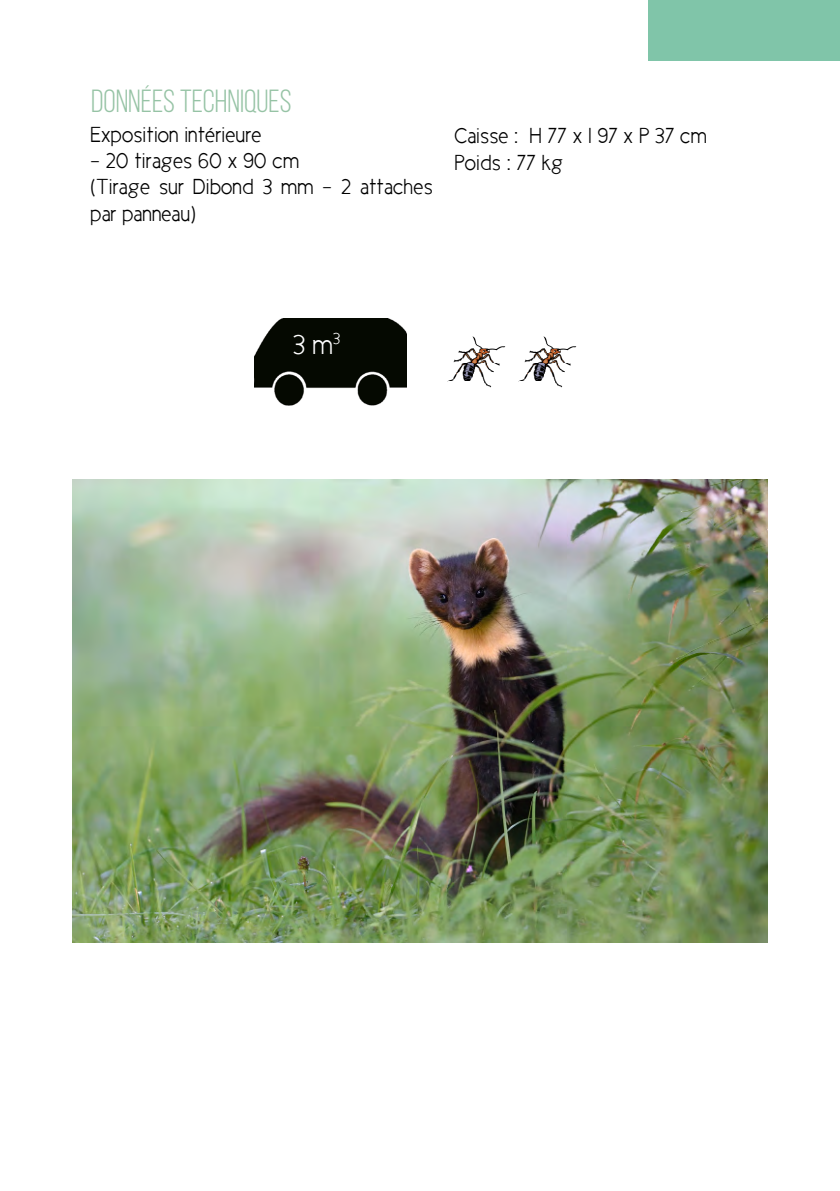
<style>
.page{position:relative;width:840px;height:1191px;background:#fff}
.page>*{position:absolute;margin:0;border:0;box-sizing:border-box;transform-origin:0 0}
.t1{font:32px "Bebas Neue";color:#96c3a5}
.t2{font:28px "Cicle Semi";color:#fff}
.t3{font:22px/26.4px "Cicle Semi";color:#000}
</style>
<div class="page">
<img style="left:447px;top:336px;width:58px;height:52px">
<img style="left:254px;top:318px;width:152px;height:88px">
<div style="left:648px;top:0;width:191px;height:61px;background:#80c5a9"></div>
<img style="left:518px;top:336px;width:59px;height:52px">
<img style="left:72px;top:479px;width:695px;height:463px">
<h1 class="t1" style="left:91px;top:83px;width:202px">DONNÉES TECHNIQUES</h1>
<p class="t3" style="left:90px;top:121px;width:172px">Exposition intérieure</p>
<p class="t3" style="left:90px;top:147px;width:343px">- 20 tirages 60 x 90 cm<br>(Tirage sur Dibond 3 mm - 2 attaches par panneau)</p>
<p class="t3" style="left:454px;top:123px;width:254px">Caisse : H 77 x l 97 x P 37 cm<br>Poids : 77 kg</p>
<p class="t2" style="left:293px;top:329px;width:48px">3 m<sup>3</sup></p>
</div>
